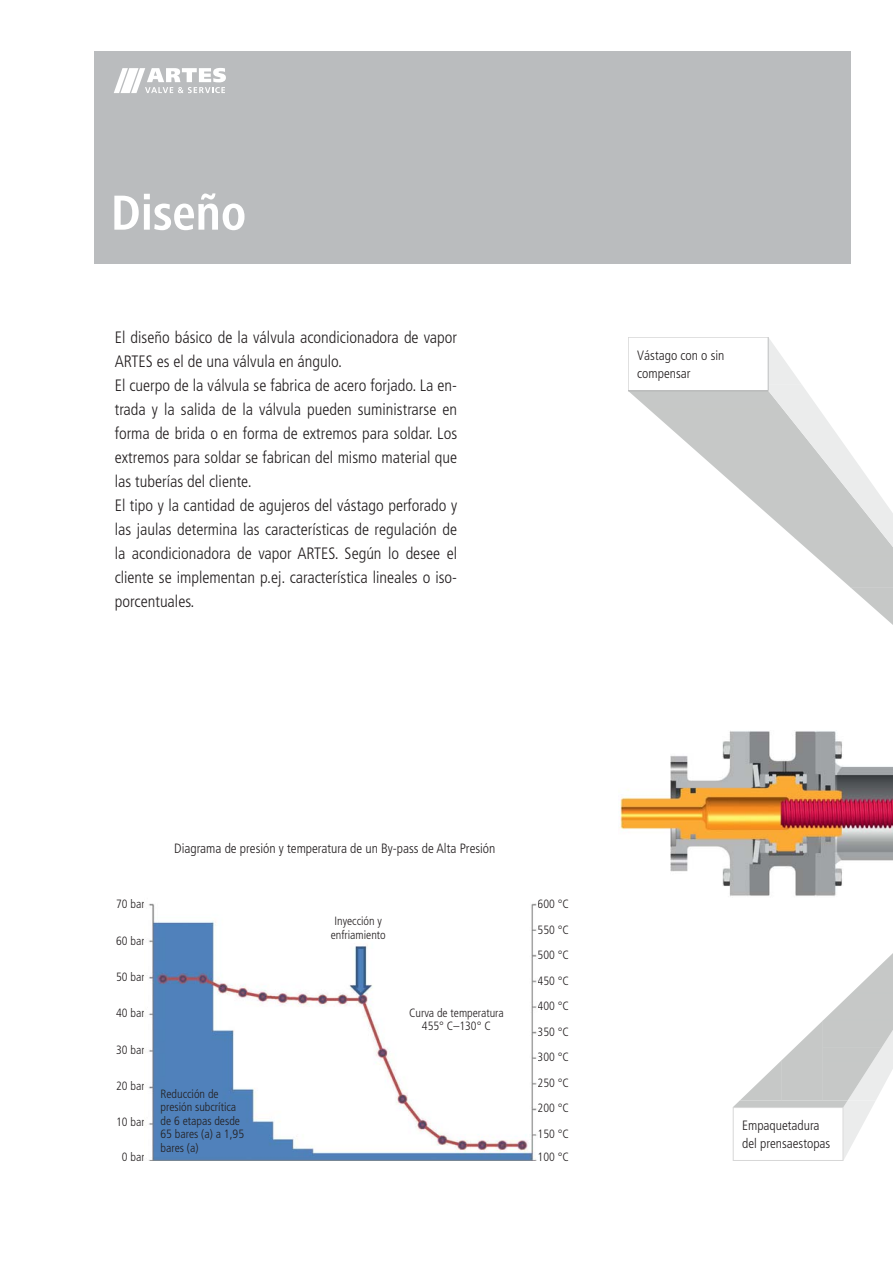
<style>
.page{position:relative;width:893px;height:1263px;background:#fff}
.page>*{position:absolute;margin:0;border:0;box-sizing:border-box;transform-origin:0 0}
.t1{font:700 condensed 51px "Frutiger Next LT";letter-spacing:-.01em;color:#fff}
.t2{font:300 condensed 16.5px/24px "Frutiger";color:#231f20}
.t3{font:300 condensed 13.5px/18px "Frutiger";color:#231f20}
.t4{font:300 condensed 12px/25.5px "Frutiger";color:#231f20;text-align:center}
</style>
<div class="page">
<img style="left:619px;top:731px;width:274px;height:290px">
<div style="left:93px;top:51px;width:757px;height:213px;background:#babcbe"></div>
<svg style="left:114px;top:68px;width:112px;height:25px"></svg>
<svg style="left:733px;top:1100px;width:143px;height:61px"></svg>
<img style="left:823px;top:952px;width:70px;height:95px">
<img style="left:781px;top:1021px;width:42px;height:79px">
<img style="left:740px;top:1061px;width:41px;height:39px">
<img style="left:823px;top:1047px;width:59px;height:53px">
<div style="left:733px;top:1107px;width:110px;height:54px;border:1px solid #d7d7d7"></div>
<img style="left:628px;top:391px;width:140px;height:49px">
<img style="left:684px;top:440px;width:150px;height:49px">
<img style="left:739px;top:489px;width:121px;height:49px">
<img style="left:795px;top:538px;width:98px;height:49px">
<img style="left:850px;top:587px;width:43px;height:38px">
<svg style="left:628px;top:337px;width:174px;height:54px"></svg>
<img style="left:768px;top:385px;width:92px;height:89px">
<img style="left:860px;top:467px;width:33px;height:81px">
<img style="left:834px;top:474px;width:26px;height:32px">
<img style="left:144px;top:903px;width:394px;height:258px">
<h1 class="t1" style="left:110px;top:182px;width:137px">Diseño</h1>
<p class="t2" style="left:115px;top:327px;width:344px">El diseño básico de la válvula acondicionadora de vapor ARTES es el de una válvula en ángulo.<br>El cuerpo de la válvula se fabrica de acero forjado. La en&shy;trada y la salida de la válvula pueden suministrarse en forma de brida o en forma de extremos para soldar. Los extremos para soldar se fabrican del mismo material que las tuberías del cliente.<br>El tipo y la cantidad de agujeros del vástago perforado y las jaulas determina las características de regulación de la acondicionadora de vapor ARTES. Según lo desee el cliente se implementan p.ej. característica lineales o iso&shy;porcentuales.</p>
<p class="t3" style="left:637px;top:347px;width:89px">Vástago con o sin compensar</p>
<p class="t3" style="left:174px;top:840px;width:323px">Diagrama de presión y temperatura de un By-pass de Alta Presión</p>
<p class="t4" style="left:116px;top:892px;width:30px">70 bar</p>
<p class="t4" style="left:116px;top:929px;width:30px">60 bar</p>
<p class="t4" style="left:116px;top:965px;width:30px">50 bar</p>
<p class="t4" style="left:116px;top:1001px;width:30px">40 bar</p>
<p class="t4" style="left:116px;top:1038px;width:30px">30 bar</p>
<p class="t4" style="left:116px;top:1074px;width:30px">20 bar</p>
<p class="t4" style="left:116px;top:1110px;width:30px">10 bar</p>
<p class="t4" style="left:122px;top:1145px;width:24px">0 bar</p>
<p class="t4" style="left:160px;top:1088px;width:85px;line-height:13.5px;text-align:left">Reducción de presión subcrítica de 6 etapas desde<br>65 bares (a) a 1,95 bares (a)</p>
<p class="t4" style="left:331px;top:915px;width:57px;line-height:13.5px">Inyección y enfriamiento</p>
<p class="t4" style="left:409px;top:1007px;width:96px;line-height:13.5px">Curva de temperatura<br>455° C–130° C</p>
<p class="t4" style="left:538px;top:892px;width:33px;text-align:justify">600 °C 550 °C 500 °C 450 °C 400 °C 350 °C 300 °C 250 °C 200 °C 150 °C</p>
<p class="t4" style="left:538px;top:1145px;width:33px">100 °C</p>
<p class="t3" style="left:742px;top:1117px;width:90px">Empaquetadura del prensaestopas</p>
</div>
